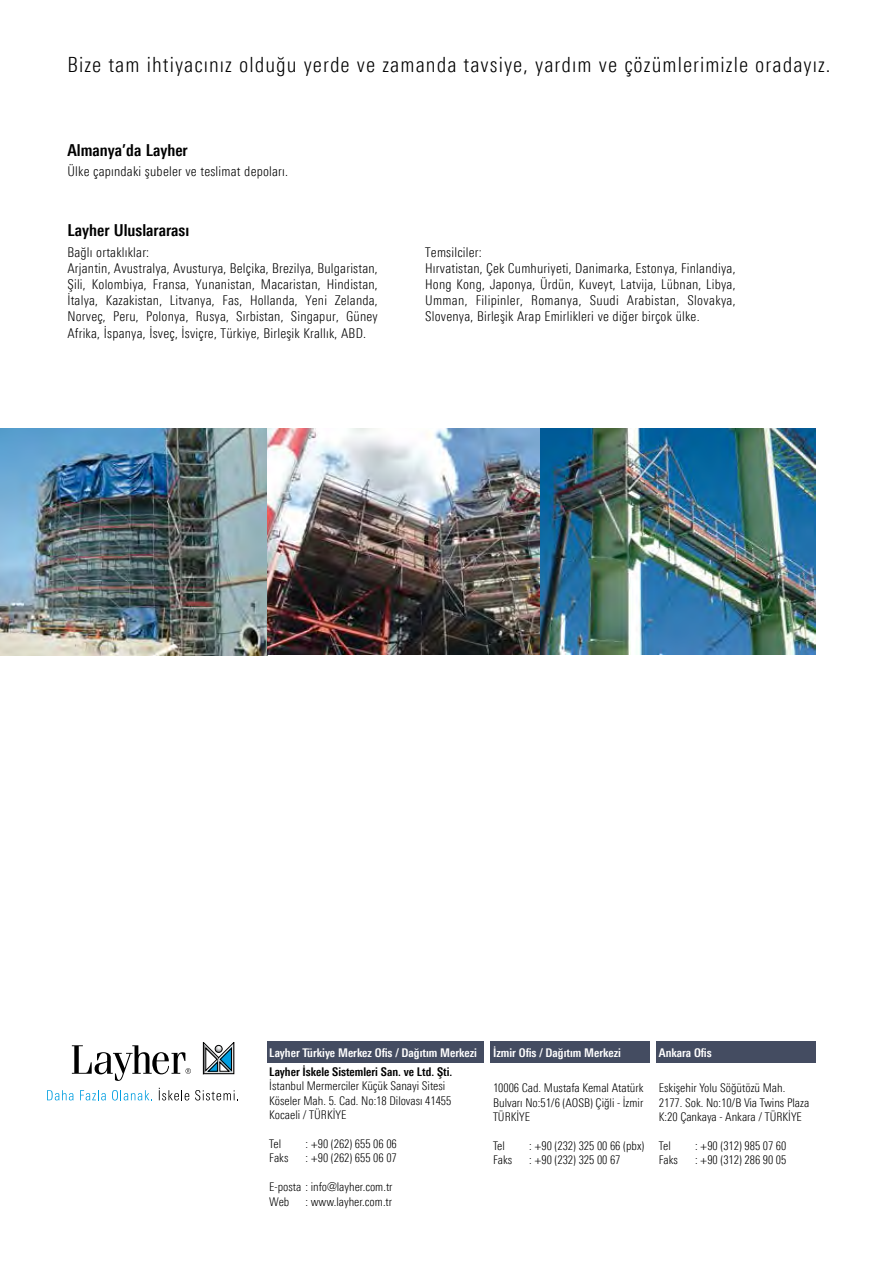
<style>
.page{position:relative;width:893px;height:1263px;background:#fff}
.page>*{position:absolute;margin:0;border:0;box-sizing:border-box;transform-origin:0 0}
.t1{font:300 21px "Linotype Univers 320 Cn";letter-spacing:.05em;color:#000}
.t2{font:700 16.5px "Linotype Univers 620 Cn";color:#000}
.t3{font:300 13.5px/16.2px "Linotype Univers 320 Cn";letter-spacing:.015em;color:#000}
.t4{font:300 12px/14.4px "Linotype Univers 320 Cn";color:#000}
.t5{font:700 12px "Linotype Univers 620 Cn";color:#fff}
.t6{font:700 12px "Linotype Univers 620 Cn";color:#000}
</style>
<div class="page">
<img style="left:0;top:428px;width:815px;height:228px">
<svg style="left:203px;top:1042px;width:31px;height:32px"></svg>
<svg style="left:72px;top:1045px;width:119px;height:36px"></svg>
<svg style="left:47px;top:1090px;width:26px;height:10px"></svg>
<svg style="left:80px;top:1090px;width:26px;height:10px"></svg>
<svg style="left:112px;top:1090px;width:40px;height:10px"></svg>
<svg style="left:159px;top:1088px;width:30px;height:12px"></svg>
<svg style="left:195px;top:1090px;width:43px;height:10px"></svg>
<div style="left:267px;top:1042px;width:217px;height:21px;background:#444c61"></div>
<div style="left:490px;top:1042px;width:159px;height:21px;background:#444c61"></div>
<div style="left:656px;top:1042px;width:159px;height:21px;background:#444c61"></div>
<h1 class="t1" style="left:67px;top:53px;width:765px">Bize tam ihtiyacınız olduğu yerde ve zamanda tavsiye, yardım ve çözümlerimizle oradayız.</h1>
<p class="t2" style="left:67px;top:141px;width:122px">Almanya’da Layher</p>
<p class="t3" style="left:67px;top:163px;width:222px">Ülke çapındaki şubeler ve teslimat depoları.</p>
<p class="t2" style="left:67px;top:220px;width:123px">Layher Uluslararası</p>
<p class="t3" style="left:67px;top:244px;width:312px">Bağlı ortaklıklar:<br>Arjantin, Avustralya, Avusturya, Belçika, Brezilya, Bulgaristan, Şili, Kolombiya, Fransa, Yunanistan, Macaristan, Hindistan, İtalya, Kazakistan, Litvanya, Fas, Hollanda, Yeni Zelanda, Norveç, Peru, Polonya, Rusya, Sırbistan, Singapur, Güney Afrika, İspanya, İsveç, İsviçre, Türkiye, Birleşik Krallık, ABD.</p>
<p class="t3" style="left:425px;top:244px;width:312px">Temsilciler:<br>Hırvatistan, Çek Cumhuriyeti, Danimarka, Estonya, Finlandiya, Hong Kong, Japonya, Ürdün, Kuveyt, Latvija, Lübnan, Libya, Umman, Filipinler, Romanya, Suudi Arabistan, Slovakya, Slovenya, Birleşik Arap Emirlikleri ve diğer birçok ülke.</p>
<p class="t5" style="left:269px;top:1045px;width:209px">Layher Türkiye Merkez Ofis / Dağıtım Merkezi</p>
<p class="t6" style="left:269px;top:1064px;width:185px">Layher İskele Sistemleri San. ve Ltd. Şti.</p>
<p class="t4" style="left:269px;top:1079px;width:184px">İstanbul Mermerciler Küçük Sanayi Sitesi<br>Köseler Mah. 5. Cad. No:18 Dilovası 41455<br>Kocaeli / TÜRKİYE</p>
<p class="t4" style="left:269px;top:1136px;width:13px">Tel</p>
<p class="t4" style="left:305px;top:1136px;width:93px">: +90 (262) 655 06 06</p>
<p class="t4" style="left:269px;top:1151px;width:21px">Faks</p>
<p class="t4" style="left:305px;top:1151px;width:93px">: +90 (262) 655 06 07</p>
<p class="t4" style="left:269px;top:1180px;width:125px">E-posta : info@layher.com.tr<br>Web</p>
<p class="t4" style="left:305px;top:1194px;width:88px">: www.layher.com.tr</p>
<p class="t5" style="left:493px;top:1045px;width:129px">İzmir Ofis / Dağıtım Merkezi</p>
<p class="t4" style="left:493px;top:1081px;width:152px;text-align:justify">10006 Cad. Mustafa Kemal Atatürk Bulvarı No:51/6 (AOSB) Çiğli - İzmir TÜRKİYE</p>
<p class="t4" style="left:493px;top:1138px;width:13px">Tel</p>
<p class="t4" style="left:529px;top:1138px;width:117px">: +90 (232) 325 00 66 (pbx)</p>
<p class="t4" style="left:493px;top:1153px;width:21px">Faks</p>
<p class="t4" style="left:529px;top:1153px;width:93px">: +90 (232) 325 00 67</p>
<p class="t5" style="left:659px;top:1045px;width:54px">Ankara Ofis</p>
<p class="t4" style="left:659px;top:1081px;width:152px">Eskişehir Yolu Söğütözü Mah.<br>2177. Sok. No:10/B Via Twins Plaza<br>K:20 Çankaya - Ankara / TÜRKİYE</p>
<p class="t4" style="left:659px;top:1138px;width:13px">Tel</p>
<p class="t4" style="left:695px;top:1138px;width:93px">: +90 (312) 985 07 60</p>
<p class="t4" style="left:659px;top:1153px;width:21px">Faks</p>
<p class="t4" style="left:695px;top:1153px;width:93px">: +90 (312) 286 90 05</p>
</div>
